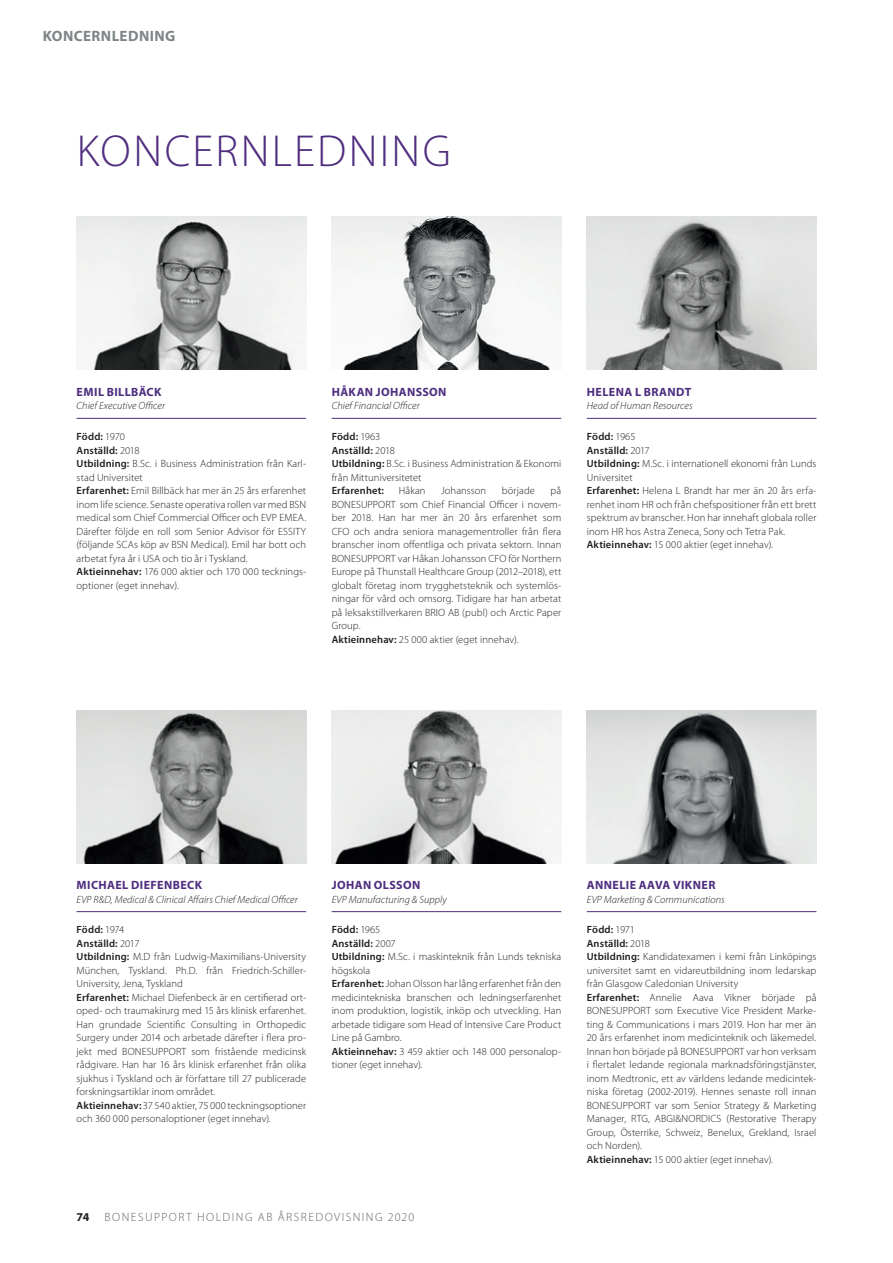
<style>
.page{position:relative;width:893px;height:1263px;background:#fff}
.page>*{position:absolute;margin:0;border:0;box-sizing:border-box;transform-origin:0 0}
.t1{font:300 45px "Myriad Pro";letter-spacing:.05em;color:#4f2d7f}
.t2{font:700 15px "Myriad Pro";letter-spacing:.03em;color:#7f8587}
.t3{font:700 12px "Myriad Pro";letter-spacing:.035em;color:#4f2d7f}
.t4{font:300 12px "Myriad Pro";letter-spacing:.125em;color:#636366}
.t5{font:700 12px "Myriad Pro";color:#231f20}
.t6{font:300 10.5px/13.5px "Myriad Pro";letter-spacing:.01em;color:#231f20}
.t7{font:italic 300 10.5px "Myriad Pro";letter-spacing:.005em;color:#231f20}
.t8{font:600 10.5px "Myriad Pro";letter-spacing:.015em;color:#231f20}
.s1{font-weight:600}
</style>
<div class="page">
<img style="left:332px;top:217px;width:229px;height:153px">
<img style="left:587px;top:710px;width:228px;height:153px">
<img style="left:77px;top:710px;width:229px;height:153px">
<img style="left:332px;top:710px;width:229px;height:153px">
<img style="left:77px;top:217px;width:229px;height:153px">
<img style="left:587px;top:217px;width:229px;height:153px">
<hr style="left:77px;top:418px;width:229px;height:1px;background:#4f2d7f">
<hr style="left:77px;top:911px;width:229px;height:1px;background:#4f2d7f">
<hr style="left:332px;top:418px;width:229px;height:1px;background:#4f2d7f">
<hr style="left:332px;top:911px;width:229px;height:1px;background:#4f2d7f">
<hr style="left:587px;top:911px;width:229px;height:1px;background:#4f2d7f">
<hr style="left:587px;top:418px;width:229px;height:1px;background:#4f2d7f">
<h2 class="t2" style="left:43px;top:26px;width:134px">KONCERNLEDNING</h2>
<h1 class="t1" style="left:77px;top:123px;width:375px">KONCERNLEDNING</h1>
<p class="t3" style="left:77px;top:384px;width:86px">EMIL BILLBÄCK</p>
<p class="t7" style="left:77px;top:400px;width:90px">Chief Executive Officer</p>
<p class="t6" style="left:77px;top:430px;width:231px"><span class="s1">Född:</span> 1970<br><span class="s1">Anställd:</span> 2018<br><span class="s1">Utbildning:</span> B.Sc. i Business Administration från Karl&shy;stad Universitet<br><span class="s1">Erfarenhet:</span> Emil Billbäck har mer än 25 års erfarenhet inom life science. Senaste operativa rollen var med BSN medical som Chief Commercial Officer och EVP EMEA.<br>Därefter följde en roll som Senior Advisor för ESSITY (följande SCAs köp av BSN Medical). Emil har bott och arbetat fyra år i USA och tio år i Tyskland.<br><span class="s1">Aktieinnehav:</span> 176 000 aktier och 170 000 tecknings&shy;optioner (eget innehav).</p>
<p class="t3" style="left:332px;top:384px;width:116px">HÅKAN JOHANSSON</p>
<p class="t7" style="left:332px;top:400px;width:90px">Chief Financial Officer</p>
<p class="t6" style="left:332px;top:430px;width:231px"><span class="s1">Född:</span> 1963<br><span class="s1">Anställd:</span> 2018<br><span class="s1">Utbildning:</span> B.Sc. i Business Administration &amp; Ekonomi från Mittuniversitetet</p>
<p class="t8" style="left:332px;top:484px;width:54px">Erfarenhet:</p>
<p class="t6" style="left:399px;top:484px;width:28px">Håkan</p>
<p class="t6" style="left:441px;top:484px;width:47px">Johansson</p>
<p class="t6" style="left:502px;top:484px;width:35px">började</p>
<p class="t6" style="left:332px;top:484px;width:231px;text-indent:219px">på BONESUPPORT som Chief Financial Officer i novem&shy;ber 2018. Han har mer än 20 års erfarenhet som CFO och andra seniora managementroller från flera branscher inom offentliga och privata sektorn. Innan BONESUPPORT var Håkan Johansson CFO för Northern Europe på Thunstall Healthcare Group (2012–2018), ett globalt företag inom trygghetsteknik och systemlös&shy;ningar för vård och omsorg. Tidigare har han arbetat på leksakstillverkaren BRIO AB (publ) och Arctic Paper Group.<br><span class="s1">Aktieinnehav:</span> 25 000 aktier (eget innehav).</p>
<p class="t3" style="left:587px;top:384px;width:106px">HELENA L BRANDT</p>
<p class="t7" style="left:587px;top:400px;width:107px">Head of Human Resources</p>
<p class="t6" style="left:587px;top:430px;width:231px"><span class="s1">Född:</span> 1965<br><span class="s1">Anställd:</span> 2017<br><span class="s1">Utbildning:</span> M.Sc. i internationell ekonomi från Lunds Universitet<br><span class="s1">Erfarenhet:</span> Helena L Brandt har mer än 20 års erfa&shy;renhet inom HR och från chefspositioner från ett brett spektrum av branscher. Hon har innehaft globala roller inom HR hos Astra Zeneca, Sony och Tetra Pak.<br><span class="s1">Aktieinnehav:</span> 15 000 aktier (eget innehav).</p>
<p class="t3" style="left:77px;top:877px;width:127px">MICHAEL DIEFENBECK</p>
<p class="t7" style="left:77px;top:893px;width:223px">EVP R&amp;D, Medical &amp; Clinical Affairs Chief Medical Officer</p>
<p class="t6" style="left:77px;top:923px;width:231px"><span class="s1">Född:</span> 1974<br><span class="s1">Anställd:</span> 2017<br><span class="s1">Utbildning:</span> M.D från Ludwig-Maximilians-University München, Tyskland. Ph.D. från Friedrich-Schiller-University, Jena, Tyskland<br><span class="s1">Erfarenhet:</span> Michael Diefenbeck är en certifierad ort&shy;oped- och traumakirurg med 15 års klinisk erfarenhet.<br>Han grundade Scientific Consulting in Orthopedic Surgery under 2014 och arbetade därefter i flera pro&shy;jekt med BONESUPPORT som fristående medicinsk rådgivare. Han har 16 års klinisk erfarenhet från olika sjukhus i Tyskland och är författare till 27 publicerade forskningsartiklar inom området.<br><span class="s1">Aktieinnehav:</span> 37 540 aktier, 75 000 teckningsoptioner och 360 000 personaloptioner (eget innehav).</p>
<p class="t3" style="left:332px;top:877px;width:90px">JOHAN OLSSON</p>
<p class="t7" style="left:332px;top:893px;width:117px">EVP Manufacturing &amp; Supply</p>
<p class="t6" style="left:332px;top:923px;width:231px"><span class="s1">Född:</span> 1965<br><span class="s1">Anställd:</span> 2007<br><span class="s1">Utbildning:</span> M.Sc. i maskinteknik från Lunds tekniska högskola<br><span class="s1">Erfarenhet:</span> Johan Olsson har lång erfarenhet från den medicintekniska branschen och ledningserfarenhet inom produktion, logistik, inköp och utveckling. Han arbetade tidigare som Head of Intensive Care Product Line på Gambro.<br><span class="s1">Aktieinnehav:</span> 3 459 aktier och 148 000 personalop&shy;tioner (eget innehav).</p>
<p class="t5" style="left:77px;top:1209px;width:14px">74</p>
<p class="t4" style="left:105px;top:1210px;width:311px">BONESUPPORT HOLDING AB ÅRSREDOVISNING 2020</p>
<p class="t3" style="left:587px;top:877px;width:130px">ANNELIE AAVA VIKNER</p>
<p class="t7" style="left:587px;top:893px;width:139px">EVP Marketing &amp; Communications</p>
<p class="t6" style="left:587px;top:923px;width:231px"><span class="s1">Född:</span> 1971<br><span class="s1">Anställd:</span> 2018<br><span class="s1">Utbildning:</span> Kandidatexamen i kemi från Linköpings universitet samt en vidareutbildning inom ledarskap från Glasgow Caledonian University<br><span class="s1">Erfarenhet:</span> Annelie Aava Vikner började på BONESUPPORT som Executive Vice President Marke&shy;ting &amp; Communications i mars 2019. Hon har mer än 20 års erfarenhet inom medicinteknik och läkemedel.<br>Innan hon började på BONESUPPORT var hon verksam i flertalet ledande regionala marknadsföringstjänster, inom Medtronic, ett av världens ledande medicintek&shy;niska företag (2002-2019). Hennes senaste roll innan BONESUPPORT var som Senior Strategy &amp; Marketing Manager, RTG, ABGI&amp;NORDICS (Restorative Therapy Group, Österrike, Schweiz, Benelux, Grekland, Israel och Norden).<br><span class="s1">Aktieinnehav:</span> 15 000 aktier (eget innehav).</p>
</div>
